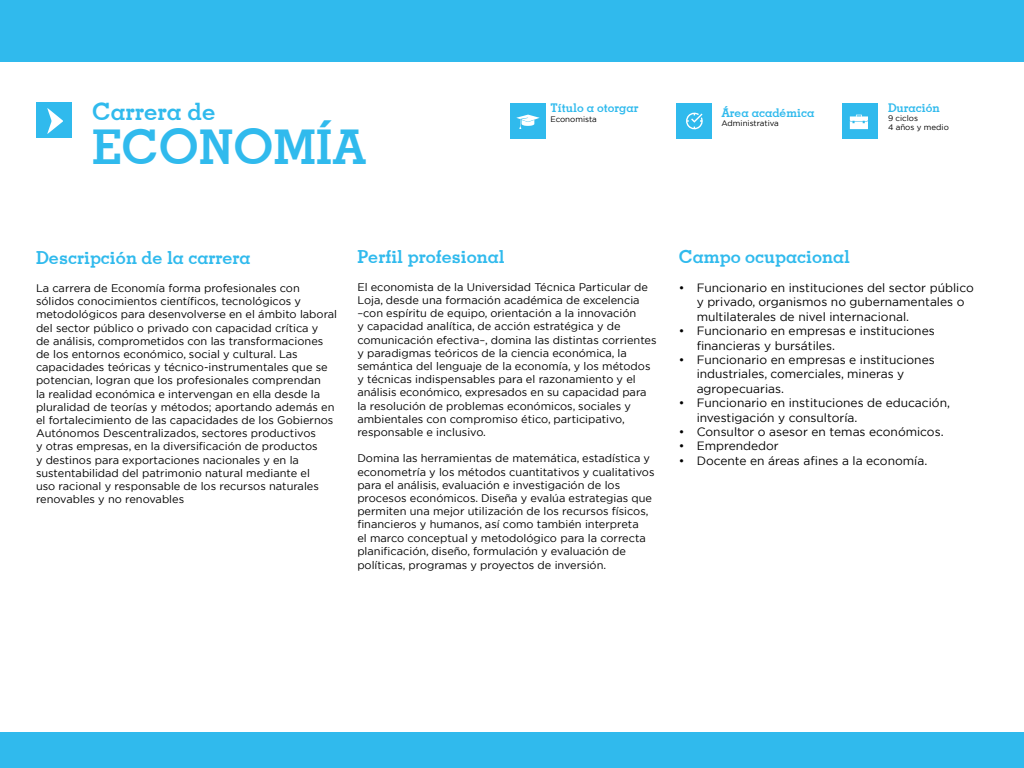
<style>
.page{position:relative;width:1024px;height:768px;background:#fff}
.page>*{position:absolute;margin:0;border:0;box-sizing:border-box;transform-origin:0 0}
.t1{font:700 48px "Memphis";color:#30baed}
.t2{font:700 24px "Memphis";color:#30baed}
.t3{font:700 18px "Memphis";color:#30baed}
.t4{font:12px/14.4px "Gotham";color:#000}
.t5{font:700 12px "Memphis";color:#30baed}
.t6{font:11px/13.2px "Gotham";color:#000}
.t7{font:8px/9px "Gotham";color:#000}
</style>
<div class="page">
<div style="left:0;top:0;width:1024px;height:62px;background:#30baed"></div>
<div style="left:510px;top:103px;width:36px;height:36px;background:#30baed"></div>
<svg style="left:516px;top:115px;width:24px;height:14px"></svg>
<div style="left:677px;top:103px;width:35px;height:36px;background:#30baed"></div>
<svg style="left:686px;top:112px;width:17px;height:18px"></svg>
<div style="left:842px;top:103px;width:35px;height:36px;background:#30baed"></div>
<svg style="left:850px;top:115px;width:18px;height:14px"></svg>
<div style="left:36px;top:102px;width:35px;height:36px;background:#30baed"></div>
<svg style="left:47px;top:108px;width:16px;height:26px"></svg>
<div style="left:0;top:732px;width:1024px;height:36px;background:#30baed"></div>
<h2 class="t2" style="left:92px;top:97px;width:125px">Carrera de</h2>
<p class="t5" style="left:888px;top:100px;width:53px">Duración</p>
<p class="t5" style="left:550px;top:100px;width:89px">Título a otorgar</p>
<p class="t7" style="left:550px;top:114px;width:48px">Economista</p>
<p class="t5" style="left:721px;top:105px;width:95px">Área académica</p>
<p class="t7" style="left:721px;top:119px;width:59px">Administrativa</p>
<p class="t7" style="left:888px;top:114px;width:62px">9 ciclos<br>4 años y medio</p>
<h1 class="t1" style="left:92px;top:116px;width:276px">ECONOMÍA</h1>
<h3 class="t3" style="left:36px;top:247px;width:216px">Descripción de la carrera</h3>
<p class="t6" style="left:36px;top:281px;width:303px">La carrera de Economía forma profesionales con sólidos conocimientos científicos, tecnológicos y metodológicos para desenvolverse en el ámbito laboral del sector público o privado con capacidad crítica y<br>de análisis, comprometidos con las transformaciones de los entornos económico, social y cultural. Las capacidades teóricas y técnico-instrumentales que se potencian, logran que los profesionales comprendan<br>la realidad económica e intervengan en ella desde la pluralidad de teorías y métodos; aportando además en el fortalecimiento de las capacidades de los Gobiernos Autónomos Descentralizados, sectores productivos<br>y otras empresas, en la diversificación de productos<br>y destinos para exportaciones nacionales y en la sustentabilidad del patrimonio natural mediante el<br>uso racional y responsable de los recursos naturales renovables y no renovables</p>
<h3 class="t3" style="left:357px;top:246px;width:149px">Perfil profesional</h3>
<p class="t6" style="left:357px;top:280px;width:301px">El economista de la Universidad Técnica Particular de Loja, desde una formación académica de excelencia –con espíritu de equipo, orientación a la innovación<br>y capacidad analítica, de acción estratégica y de comunicación efectiva–, domina las distintas corrientes y paradigmas teóricos de la ciencia económica, la semántica del lenguaje de la economía, y los métodos y técnicas indispensables para el razonamiento y el análisis económico, expresados en su capacidad para la resolución de problemas económicos, sociales y ambientales con compromiso ético, participativo, responsable e inclusivo.</p>
<p class="t6" style="left:357px;top:452px;width:299px">Domina las herramientas de matemática, estadística y econometría y los métodos cuantitativos y cualitativos para el análisis, evaluación e investigación de los procesos económicos. Diseña y evalúa estrategias que permiten una mejor utilización de los recursos físicos, financieros y humanos, así como también interpreta<br>el marco conceptual y metodológico para la correcta planificación, diseño, formulación y evaluación de</p>
<p class="t6" style="left:357px;top:559px;width:250px">políticas, programas y proyectos de inversión.</p>
<h3 class="t3" style="left:679px;top:246px;width:173px">Campo ocupacional</h3>
<p class="t4" style="left:697px;top:280px;width:279px;text-indent:-18px">• Funcionario en instituciones del sector público y privado, organismos no gubernamentales o multilaterales de nivel internacional.</p>
<p class="t4" style="left:697px;top:324px;width:240px;text-indent:-18px">• Funcionario en empresas e instituciones financieras y bursátiles.</p>
<p class="t4" style="left:697px;top:352px;width:240px;text-indent:-18px">• Funcionario en empresas e instituciones industriales, comerciales, mineras y agropecuarias.</p>
<p class="t4" style="left:697px;top:396px;width:255px;text-indent:-18px">• Funcionario en instituciones de educación, investigación y consultoría.</p>
<p class="t4" style="left:679px;top:424px;width:266px">• Consultor o asesor en temas económicos.</p>
<p class="t4" style="left:679px;top:439px;width:102px">• Emprendedor</p>
<p class="t4" style="left:679px;top:453px;width:250px">• Docente en áreas afines a la economía.</p>
</div>
